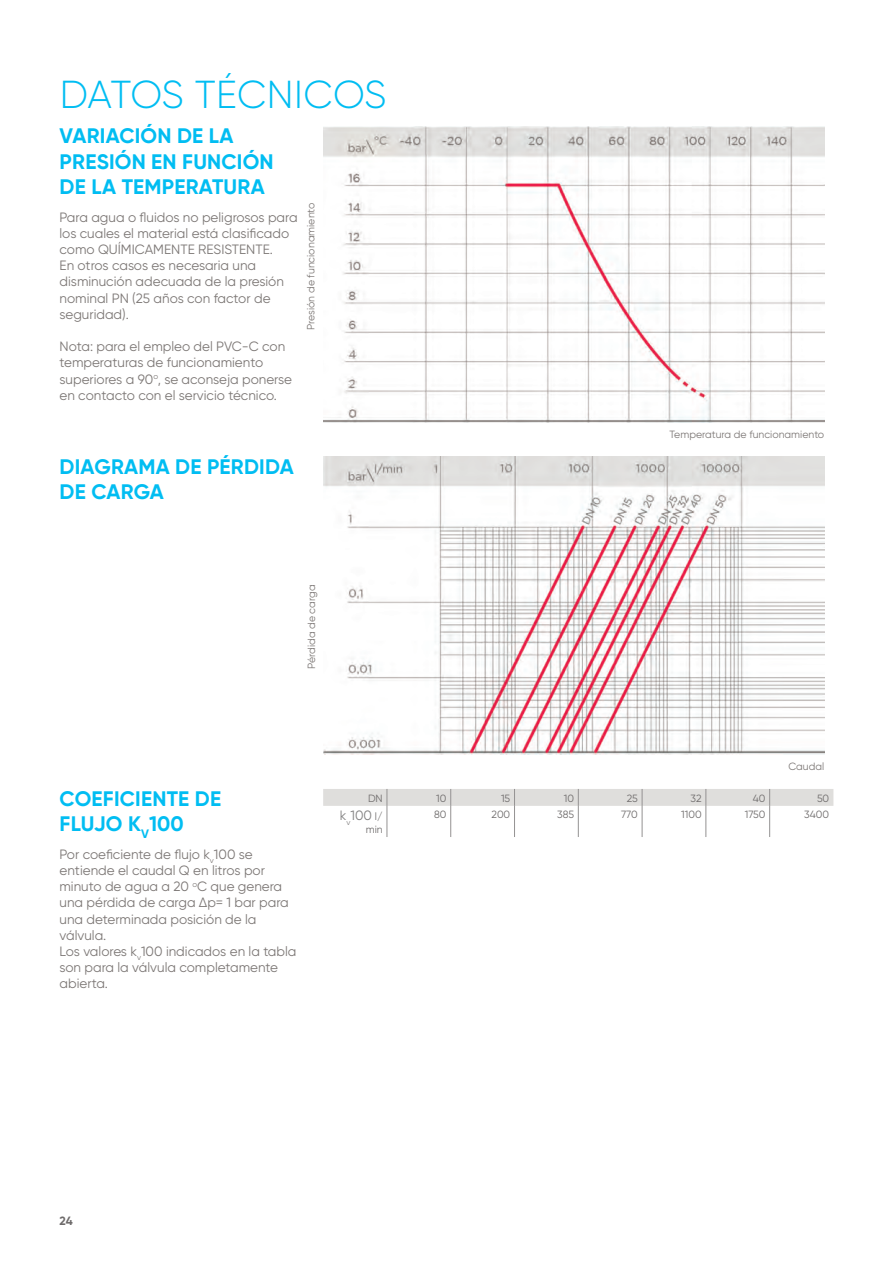
<style>
.page{position:relative;width:893px;height:1263px;background:#fff}
.page>*{position:absolute;margin:0;border:0;box-sizing:border-box;transform-origin:0 0}
.C-N-Titolo{font:300 39px "Gilroy";letter-spacing:.005em;color:#01bdf2}
.C-3-1-Sottotitolo{font:700 21px/25.2px "Gilroy";letter-spacing:.01em;color:#01bdf2}
.C-3-1-Descrizione{font:13.5px/16.2px "Gilroy";color:#7c7775}
.TabVar2_Val{font:13.5px "Gilroy";color:#828181}
.t1{font:700 12px "Gilroy";color:#6e6b6b}
.C-3-1-Descrizione-2{font:10.5px "Gilroy";color:#7c7775}
.TabVar2_Val-2{font:10.5px "Gilroy";color:#6e6b6b}
.TabVar2_Int{font:10.5px "Gilroy";color:#6e6b6b}
.s1{font-size:10.5px;color:#6e6b6b}
</style>
<div class="page">
<img style="left:323px;top:127px;width:502px;height:296px">
<img style="left:323px;top:457px;width:502px;height:298px">
<div style="left:323px;top:789px;width:510px;height:17px;background:#dfdedc"></div>
<hr style="left:387px;top:806px;width:1px;height:31px;background:#949292">
<hr style="left:450px;top:806px;width:1px;height:31px;background:#949292">
<hr style="left:514px;top:806px;width:1px;height:31px;background:#949292">
<hr style="left:578px;top:806px;width:1px;height:31px;background:#949292">
<hr style="left:642px;top:806px;width:1px;height:31px;background:#949292">
<hr style="left:706px;top:806px;width:1px;height:31px;background:#949292">
<hr style="left:769px;top:806px;width:1px;height:31px;background:#949292">
<p class="C-N-Titolo" style="left:60px;top:71px;width:328px">DATOS TÉCNICOS</p>
<p class="C-3-1-Sottotitolo" style="left:60px;top:123px;width:216px">VARIACIÓN DE LA<br>PRESIÓN EN FUNCIÓN<br>DE LA TEMPERATURA</p>
<p class="C-3-1-Descrizione" style="left:60px;top:209px;width:240px">Para agua o fluidos no peligrosos para los cuales el material está clasificado como QUÍMICAMENTE RESISTENTE.<br>En otros casos es necesaria una disminución adecuada de la presión nominal PN (25 años con factor de seguridad).</p>
<p class="C-3-1-Descrizione" style="left:60px;top:338px;width:234px">Nota: para el empleo del PVC-C con temperaturas de funcionamiento superiores a 90<sup>o</sup>, se aconseja ponerse en contacto con el servicio técnico.</p>
<p class="C-3-1-Descrizione-2" style="left:304px;top:330px;width:129px;rotate:-90deg">Presión de funcionamiento</p>
<p class="C-3-1-Sottotitolo" style="left:60px;top:454px;width:236px">DIAGRAMA DE PÉRDIDA<br>DE CARGA</p>
<p class="C-3-1-Descrizione-2" style="left:305px;top:669px;width:85px;rotate:-90deg">Pérdida de carga</p>
<p class="C-3-1-Descrizione-2" style="left:670px;top:428px;width:156px">Temperatura de funcionamiento</p>
<p class="C-3-1-Sottotitolo" style="left:60px;top:786px;width:163px">COEFICIENTE DE</p>
<p class="C-3-1-Sottotitolo" style="left:60px;top:811px;width:125px">FLUJO K<sub>V</sub>100</p>
<p class="C-3-1-Descrizione" style="left:60px;top:846px;width:231px">Por coeficiente de flujo k<sub>v</sub>100 se entiende el caudal Q en litros por minuto de agua a 20 <sup>o</sup>C que genera una pérdida de carga Δp= 1 bar para una determinada posición de la válvula.</p>
<p class="C-3-1-Descrizione" style="left:60px;top:943px;width:238px">Los valores k<sub>v</sub>100 indicados en la tabla son para la válvula completamente abierta.</p>
<p class="C-3-1-Descrizione-2" style="left:788px;top:760px;width:37px">Caudal</p>
<p class="TabVar2_Int" style="left:368px;top:791px;width:16px">DN</p>
<p class="TabVar2_Int" style="left:436px;top:791px;width:12px">10</p>
<p class="TabVar2_Int" style="left:501px;top:791px;width:11px">15</p>
<p class="TabVar2_Int" style="left:564px;top:791px;width:12px">10</p>
<p class="TabVar2_Int" style="left:627px;top:791px;width:13px">25</p>
<p class="TabVar2_Int" style="left:690px;top:791px;width:13px">32</p>
<p class="TabVar2_Int" style="left:753px;top:791px;width:14px">40</p>
<p class="TabVar2_Int" style="left:817px;top:791px;width:14px">50</p>
<p class="TabVar2_Val" style="left:340px;top:807px;width:44px">k<sub>v</sub>100 <span class="s1">l/</span></p>
<p class="TabVar2_Val-2" style="left:366px;top:823px;width:18px">min</p>
<p class="TabVar2_Val-2" style="left:434px;top:808px;width:14px">80</p>
<p class="TabVar2_Val-2" style="left:492px;top:808px;width:20px">200</p>
<p class="TabVar2_Val-2" style="left:557px;top:808px;width:18px">385</p>
<p class="TabVar2_Val-2" style="left:621px;top:808px;width:18px">770</p>
<p class="TabVar2_Val-2" style="left:681px;top:808px;width:22px">1100</p>
<p class="TabVar2_Val-2" style="left:745px;top:808px;width:22px">1750</p>
<p class="TabVar2_Val-2" style="left:804px;top:808px;width:26px">3400</p>
<p class="t1" style="left:60px;top:1213px;width:15px">24</p>
</div>
